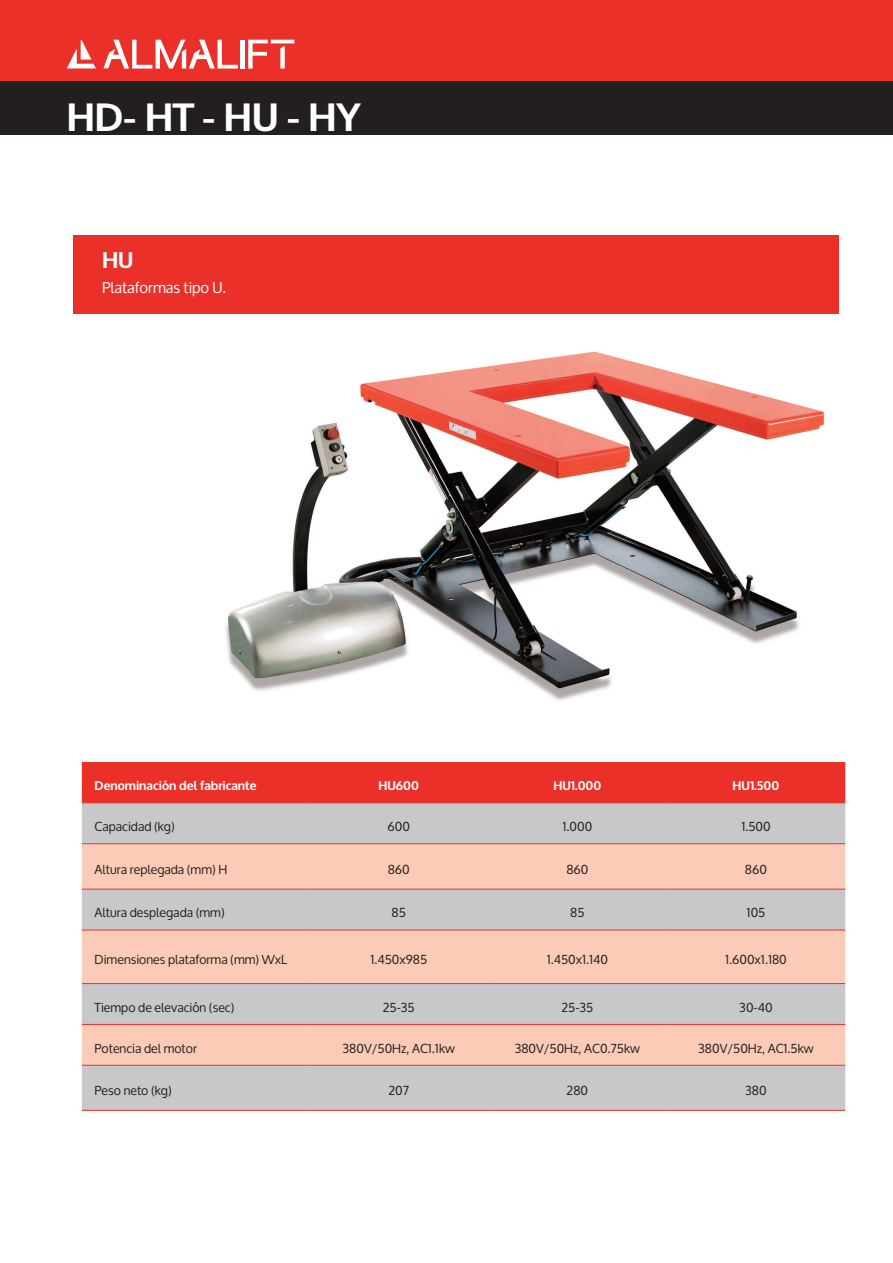
<style>
.page{position:relative;width:893px;height:1263px;background:#fff}
.page>*{position:absolute;margin:0;border:0;box-sizing:border-box;transform-origin:0 0}
.t1{font:700 39px "Oxygen";color:#fff}
.t2{font:700 22.5px "Oxygen";color:#fff}
.t3{font:15px "Oxygen";color:#fff}
.t4{font:12.45px "Oxygen";color:#231f20}
.t5{font:700 12.45px "Oxygen";color:#fff}
</style>
<div class="page">
<div style="left:74px;top:236px;width:765px;height:78px;background:#eb2f29"></div>
<div style="left:0;top:17px;width:893px;height:117px;background:#231f20"></div>
<div style="left:0;top:0;width:893px;height:81px;background:#eb2f29"></div>
<hr style="left:241px;top:40px;width:4px;height:29px;background:#fff">
<svg style="left:248px;top:40px;width:46px;height:29px"></svg>
<svg style="left:103px;top:40px;width:135px;height:29px"></svg>
<svg style="left:67px;top:39px;width:29px;height:29px"></svg>
<div style="left:82px;top:762px;width:763px;height:40px;background:#eb2f29"></div>
<div style="left:82px;top:803px;width:763px;height:307px;background:#c7c8ca"></div>
<svg style="left:82px;top:844px;width:763px;height:221px;background:#e7c8bd"></svg>
<hr style="left:82px;top:843px;width:227px;height:1px;background:#eb2f29">
<hr style="left:309px;top:843px;width:179px;height:1px;background:#eb2f29">
<hr style="left:488px;top:843px;width:179px;height:1px;background:#eb2f29">
<hr style="left:667px;top:843px;width:178px;height:1px;background:#eb2f29">
<hr style="left:82px;top:889px;width:227px;height:1px;background:#eb2f29">
<hr style="left:309px;top:889px;width:179px;height:1px;background:#eb2f29">
<hr style="left:488px;top:889px;width:179px;height:1px;background:#eb2f29">
<hr style="left:667px;top:889px;width:178px;height:1px;background:#eb2f29">
<hr style="left:82px;top:930px;width:227px;height:1px;background:#eb2f29">
<hr style="left:309px;top:930px;width:179px;height:1px;background:#eb2f29">
<hr style="left:488px;top:930px;width:179px;height:1px;background:#eb2f29">
<hr style="left:667px;top:930px;width:178px;height:1px;background:#eb2f29">
<hr style="left:82px;top:983px;width:227px;height:1px;background:#eb2f29">
<hr style="left:309px;top:983px;width:179px;height:1px;background:#eb2f29">
<hr style="left:488px;top:983px;width:179px;height:1px;background:#eb2f29">
<hr style="left:667px;top:983px;width:178px;height:1px;background:#eb2f29">
<hr style="left:82px;top:1024px;width:227px;height:1px;background:#eb2f29">
<hr style="left:309px;top:1024px;width:179px;height:1px;background:#eb2f29">
<hr style="left:488px;top:1024px;width:179px;height:1px;background:#eb2f29">
<hr style="left:667px;top:1024px;width:178px;height:1px;background:#eb2f29">
<hr style="left:82px;top:1065px;width:227px;height:1px;background:#eb2f29">
<hr style="left:309px;top:1065px;width:179px;height:1px;background:#eb2f29">
<hr style="left:488px;top:1065px;width:179px;height:1px;background:#eb2f29">
<hr style="left:667px;top:1065px;width:178px;height:1px;background:#eb2f29">
<hr style="left:82px;top:1110px;width:227px;height:1px;background:#eb2f29">
<hr style="left:309px;top:1110px;width:179px;height:1px;background:#eb2f29">
<hr style="left:488px;top:1110px;width:179px;height:1px;background:#eb2f29">
<hr style="left:667px;top:1110px;width:178px;height:1px;background:#eb2f29">
<hr style="left:309px;top:802px;width:179px;height:1px;background:#eb2f29">
<hr style="left:488px;top:802px;width:179px;height:1px;background:#eb2f29">
<hr style="left:667px;top:802px;width:178px;height:1px;background:#eb2f29">
<hr style="left:82px;top:802px;width:227px;height:1px;background:#eb2f29">
<img style="left:226px;top:351px;width:599px;height:350px">
<p class="t1" style="left:67px;top:93px;width:295px">HD- HT - HU - HY</p>
<p class="t2" style="left:102px;top:246px;width:33px">HU</p>
<p class="t3" style="left:102px;top:279px;width:126px">Plataformas tipo U.</p>
<p class="t5" style="left:95px;top:778px;width:164px">Denominación del fabricante</p>
<p class="t5" style="left:379px;top:778px;width:42px">HU600</p>
<p class="t5" style="left:553px;top:778px;width:49px">HU1.000</p>
<p class="t5" style="left:733px;top:778px;width:48px">HU1.500</p>
<p class="t4" style="left:95px;top:819px;width:82px">Capacidad (kg)</p>
<p class="t4" style="left:388px;top:819px;width:24px">600</p>
<p class="t4" style="left:563px;top:819px;width:31px">1.000</p>
<p class="t4" style="left:741px;top:819px;width:31px">1.500</p>
<p class="t4" style="left:95px;top:862px;width:134px">Altura replegada (mm) H</p>
<p class="t4" style="left:388px;top:862px;width:24px">860</p>
<p class="t4" style="left:566px;top:862px;width:24px">860</p>
<p class="t4" style="left:745px;top:862px;width:24px">860</p>
<p class="t4" style="left:95px;top:906px;width:132px">Altura desplegada (mm)</p>
<p class="t4" style="left:392px;top:906px;width:16px">85</p>
<p class="t4" style="left:570px;top:906px;width:16px">85</p>
<p class="t4" style="left:747px;top:906px;width:20px">105</p>
<p class="t4" style="left:95px;top:953px;width:194px">Dimensiones plataforma (mm) WxL</p>
<p class="t4" style="left:370px;top:953px;width:58px">1.450x985</p>
<p class="t4" style="left:547px;top:953px;width:63px">1.450x1.140</p>
<p class="t4" style="left:725px;top:953px;width:63px">1.600x1.180</p>
<p class="t4" style="left:95px;top:1000px;width:141px">Tiempo de elevación (sec)</p>
<p class="t4" style="left:383px;top:1000px;width:33px">25-35</p>
<p class="t4" style="left:561px;top:1000px;width:33px">25-35</p>
<p class="t4" style="left:739px;top:1000px;width:35px">30-40</p>
<p class="t4" style="left:95px;top:1041px;width:104px">Potencia del motor</p>
<p class="t4" style="left:343px;top:1041px;width:114px">380V/50Hz, AC1.1kw</p>
<p class="t4" style="left:515px;top:1041px;width:127px">380V/50Hz, AC0.75kw</p>
<p class="t4" style="left:698px;top:1041px;width:117px">380V/50Hz, AC1.5kw</p>
<p class="t4" style="left:95px;top:1084px;width:79px">Peso neto (kg)</p>
<p class="t4" style="left:388px;top:1084px;width:22px">207</p>
<p class="t4" style="left:567px;top:1084px;width:23px">280</p>
<p class="t4" style="left:745px;top:1084px;width:23px">380</p>
</div>
